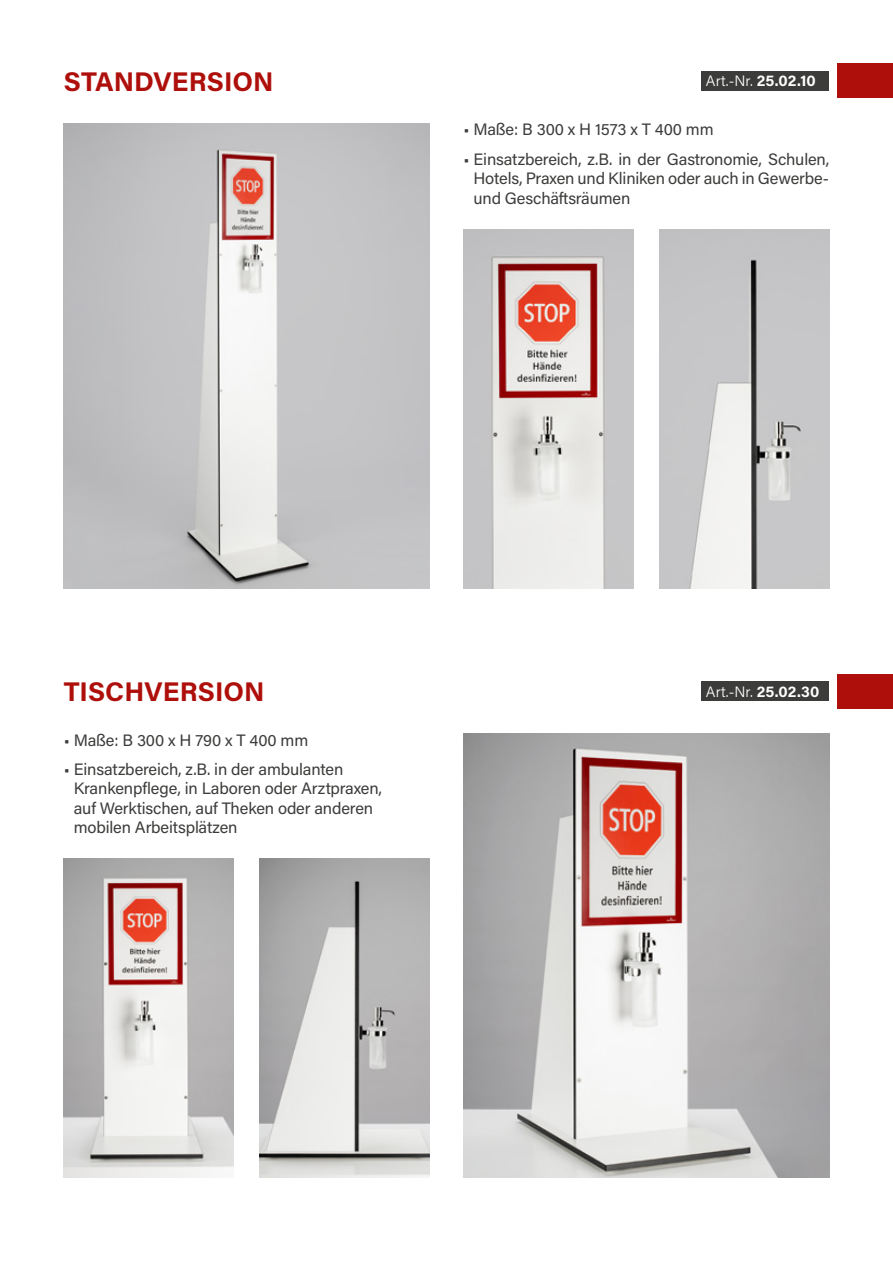
<style>
.page{position:relative;width:893px;height:1263px;background:#fff}
.page>*{position:absolute;margin:0;border:0;box-sizing:border-box;transform-origin:0 0}
.t1{font:700 27px "Acumin Pro";color:#ae0f0a}
.t2{font:16.5px/19.5px "Acumin Pro";letter-spacing:-.01em;color:#3c3c3b}
.t3{font:300 15px "Acumin Pro";letter-spacing:.005em;color:#fff}
.s1{font-weight:700}
</style>
<div class="page">
<img style="left:64px;top:123px;width:365px;height:466px">
<img style="left:659px;top:229px;width:170px;height:360px">
<img style="left:463px;top:229px;width:171px;height:360px">
<img style="left:463px;top:733px;width:366px;height:445px">
<img style="left:259px;top:859px;width:170px;height:319px">
<img style="left:64px;top:859px;width:170px;height:319px">
<div style="left:838px;top:64px;width:55px;height:34px;background:#ae0f0a"></div>
<div style="left:838px;top:674px;width:55px;height:34px;background:#ae0f0a"></div>
<div style="left:702px;top:71px;width:127px;height:20px;background:#3c3c3b"></div>
<div style="left:702px;top:681px;width:127px;height:20px;background:#3c3c3b"></div>
<h1 class="t1" style="left:64px;top:62px;width:211px">STANDVERSION</h1>
<p class="t3" style="left:706px;top:71px;width:111px">Art.-Nr. <span class="s1">25.02.10</span></p>
<p class="t2" style="left:463px;top:119px;width:252px">• Maße: B 300 x H 1573 x T 400 mm</p>
<p class="t2" style="left:473px;top:149px;width:357px;text-align:justify;text-indent:-10px">• Einsatzbereich, z.B. in der Gastronomie, Schulen, Hotels, Praxen und Kliniken oder auch in Gewerbe&shy;und Geschäftsräumen</p>
<h1 class="t1" style="left:64px;top:672px;width:202px">TISCHVERSION</h1>
<p class="t2" style="left:64px;top:729px;width:246px">• Maße: B 300 x H 790 x T 400 mm</p>
<p class="t2" style="left:74px;top:759px;width:310px;text-indent:-10px">• Einsatzbereich, z.B. in der ambulanten Krankenpflege, in Laboren oder Arztpraxen, auf Werktischen, auf Theken oder anderen mobilen Arbeitsplätzen</p>
<p class="t3" style="left:706px;top:681px;width:115px">Art.-Nr. <span class="s1">25.02.30</span></p>
</div>
